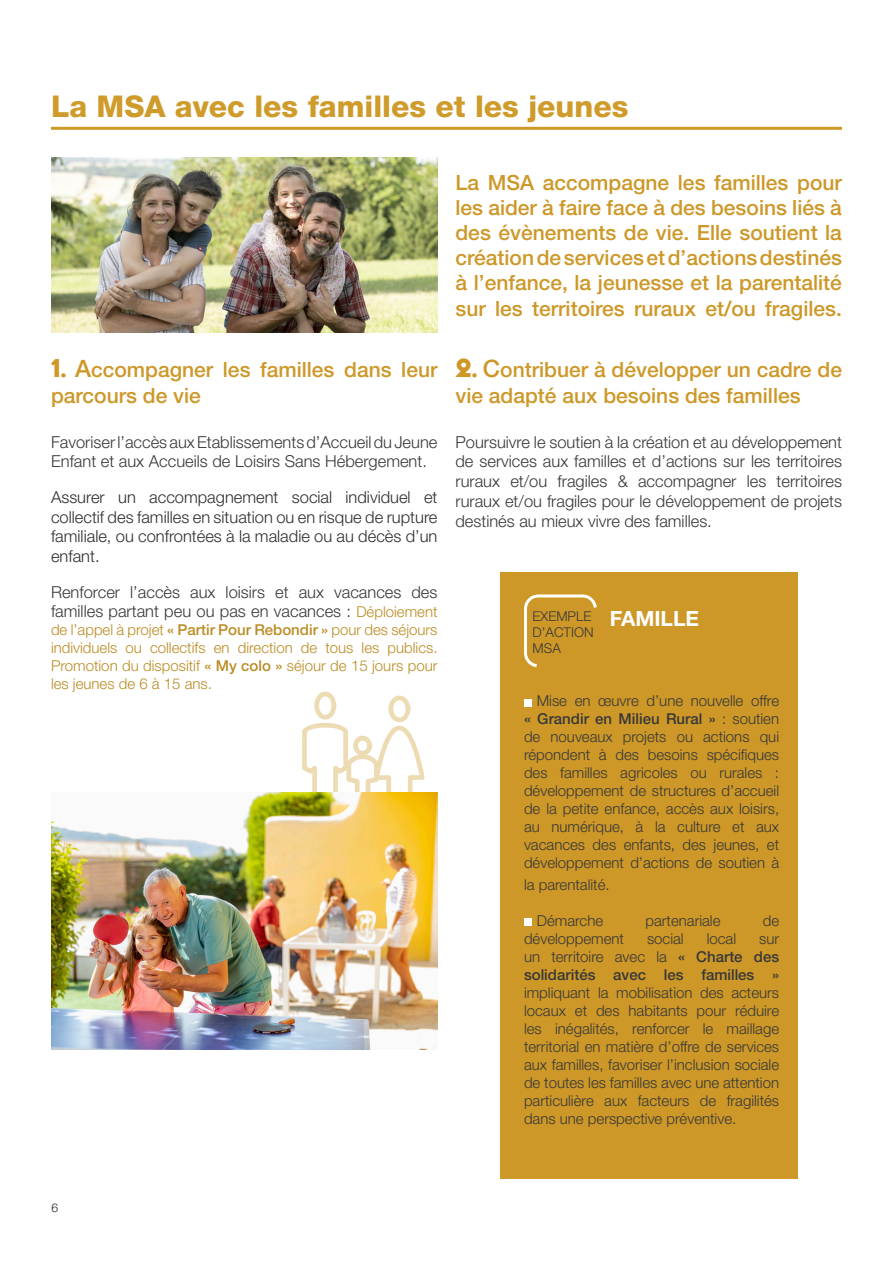
<style>
.page{position:relative;width:893px;height:1263px;background:#fff}
.page>*{position:absolute;margin:0;border:0;box-sizing:border-box;transform-origin:0 0}
.t1{font:800 30px "Helvetica Neue LT Std";color:#cf9b2a}
.t2{font:500 21px/25.2px "Helvetica Neue LT Std";color:#cd9828}
.t3{font:700 21px "Helvetica Neue LT Std";color:#fff}
.t4{font:300 16.5px/19.8px "Helvetica Neue LT Std";color:#383839}
.t5{font:300 16.5px/19.8px "Helvetica Neue LT Std";color:#2c2f31;text-align:justify}
.t6{font:300 15px/18px "Helvetica Neue LT Std";color:#383839;text-align:justify}
.t7{font:300 15px/18px "Helvetica Neue LT Std";color:#bb8c24;text-align:justify}
.t8{font:300 13.5px "Helvetica Neue LT Std";color:#383839}
.t9{font:300 12px "Helvetica Neue LT Std";color:#231f20}
.s1{font-family:"Acier BAT Text Solid";font-weight:400;font-size:30px}
.s2{font-size:24px}
.s3{font-size:15px;color:#bb8c24}
.s4{font-weight:500}
</style>
<div class="page">
<svg style="left:302px;top:692px;width:123px;height:100px"></svg>
<hr style="left:51px;top:127px;width:791px;height:3px;background:#cd9828">
<img style="left:51px;top:157px;width:386px;height:176px">
<img style="left:51px;top:792px;width:386px;height:258px">
<div style="left:500px;top:572px;width:297px;height:607px;background:#cd9828"></div>
<div style="left:524px;top:699px;width:7px;height:7px;background:#fff"></div>
<div style="left:524px;top:919px;width:7px;height:7px;background:#fff"></div>
<svg style="left:524px;top:594px;width:73px;height:73px"></svg>
<p class="t1" style="left:51px;top:89px;width:579px">La MSA avec les familles et les jeunes</p>
<p class="t2" style="left:455px;top:169px;width:388px;text-align:justify">La MSA accompagne les familles pour les aider à faire face à des besoins liés à des évènements de vie. Elle soutient la création de services et d’actions destinés à l’enfance, la jeunesse et la parentalité sur les territoires ruraux et/ou fragiles.</p>
<p class="t2" style="left:51px;top:357px;width:388px"><span class="s1">1.</span> <span class="s2">A</span>ccompagner les familles dans leur parcours de vie</p>
<p class="t2" style="left:455px;top:357px;width:388px"><span class="s1">2.</span> <span class="s2">C</span>ontribuer à développer un cadre de vie adapté aux besoins des familles</p>
<p class="t4" style="left:51px;top:431px;width:388px">Favoriser l’accès aux Etablissements d’Accueil du Jeune<br>Enfant et aux Accueils de Loisirs Sans Hébergement.</p>
<p class="t4" style="left:455px;top:431px;width:388px;text-align:justify">Poursuivre le soutien à la création et au développement de services aux familles et d’actions sur les territoires ruraux et/ou fragiles &amp; accompagner les territoires ruraux et/ou fragiles pour le développement de projets destinés au mieux vivre des familles.</p>
<p class="t5" style="left:51px;top:487px;width:388px">Assurer un accompagnement social individuel et collectif des familles en situation ou en risque de rupture familiale, ou confrontées à la maladie ou au décès d’un enfant.</p>
<p class="t4" style="left:51px;top:581px;width:388px">Renforcer l’accès aux loisirs et aux vacances des familles partant peu ou pas en vacances : <span class="s3">Déploiement</span></p>
<p class="t7" style="left:51px;top:621px;width:388px">de l’appel à projet <span class="s4">« Partir Pour Rebondir »</span> pour des séjours individuels ou collectifs en direction de tous les publics.<br>Promotion du dispositif <span class="s4">« My colo »</span> séjour de 15 jours pour les jeunes de 6 à 15 ans.</p>
<p class="t8" style="left:533px;top:607px;width:60px">EXEMPLE</p>
<p class="t8" style="left:533px;top:624px;width:63px">D’ACTION</p>
<p class="t8" style="left:533px;top:640px;width:30px">MSA</p>
<p class="t3" style="left:610px;top:605px;width:91px">FAMILLE</p>
<p class="t9" style="left:52px;top:1200px;width:8px">6</p>
<p class="t6" style="left:524px;top:692px;width:257px;text-indent:13px">Mise en œuvre d’une nouvelle offre <span class="s4">« Grandir en Milieu Rural »</span> : soutien de nouveaux projets ou actions qui répondent à des besoins spécifiques des familles agricoles ou rurales : développement de structures d’accueil de la petite enfance, accès aux loisirs, au numérique, à la culture et aux vacances des enfants, des jeunes, et développement d’actions de soutien à</p>
<p class="t6" style="left:524px;top:875px;width:87px">la parentalité.</p>
<p class="t6" style="left:537px;top:911px;width:68px">Démarche</p>
<p class="t6" style="left:645px;top:911px;width:77px">partenariale</p>
<p class="t6" style="left:763px;top:911px;width:18px">de</p>
<p class="t6" style="left:524px;top:929px;width:102px">développement</p>
<p class="t6" style="left:647px;top:929px;width:38px">social</p>
<p class="t6" style="left:707px;top:929px;width:31px">local</p>
<p class="t6" style="left:524px;top:929px;width:257px;text-indent:235px">sur un territoire avec la <span class="s4">« Charte des solidarités avec les familles » </span>impliquant la mobilisation des acteurs locaux et des habitants pour réduire les inégalités, renforcer le maillage territorial en matière d’offre de services aux familles, favoriser l’inclusion sociale de toutes les familles avec une attention particulière aux facteurs de fragilités dans une perspective préventive.</p>
</div>
